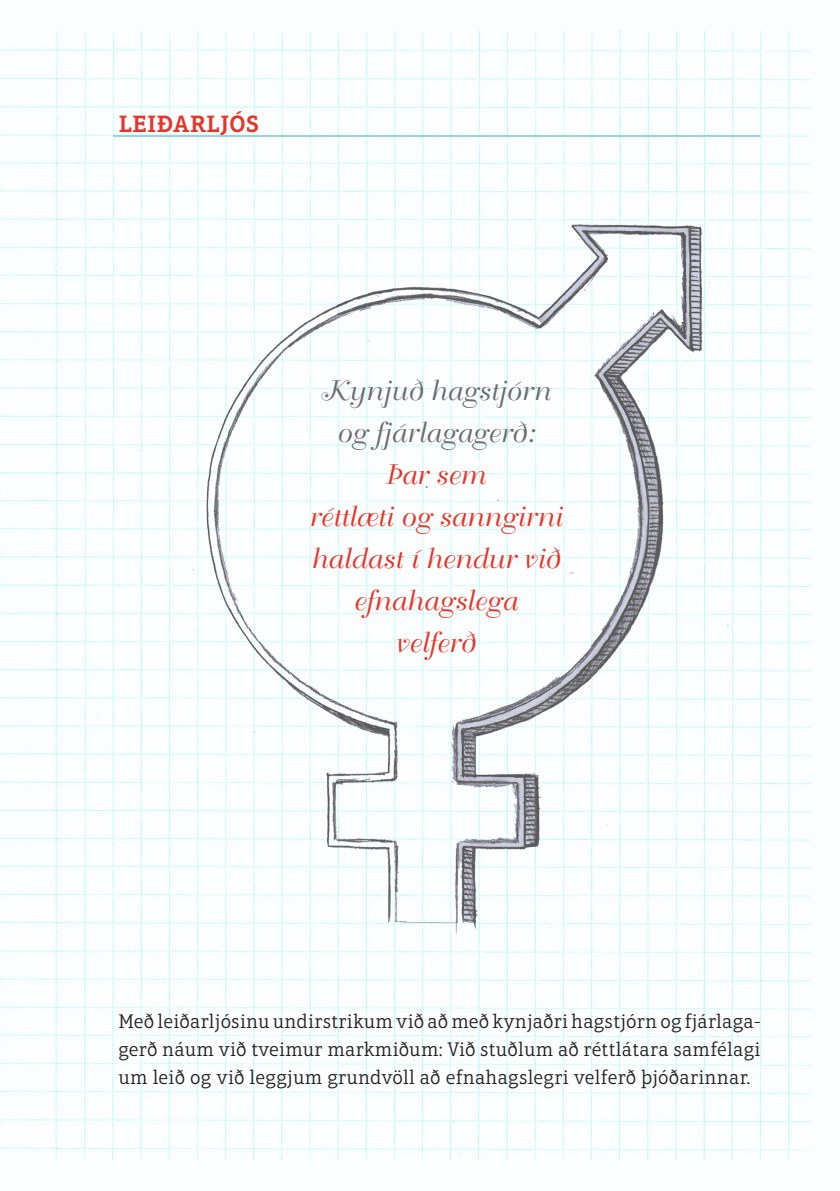
<style>
.page{position:relative;width:840px;height:1191px;background:#fff}
.page>*{position:absolute;margin:0;border:0;box-sizing:border-box;transform-origin:0 0}
.LEIÐARLJÓS{font:28px "Bellevue";letter-spacing:.015em;color:#e63528}
.t1{font:28px "Bellevue";letter-spacing:.015em;color:#6c6d70}
.millifyrirsagnir{font:600 24px "Aptifer Slab LT Pro";letter-spacing:.025em;color:#e63528}
.Meginmál{font:300 20px/28px "Aptifer Slab LT Pro";letter-spacing:.01em;color:#231f20;text-align:justify}
</style>
<div class="page">
<img style="left:0;top:31px;width:810px;height:1129px">
<div style="left:0;top:0;width:839px;height:30px;background:#fafeff"></div>
<div style="left:0;top:1160px;width:839px;height:31px;background:#fafeff"></div>
<div style="left:810px;top:0;width:29px;height:1175px;background:#fafeff"></div>
<img style="left:161px;top:218px;width:552px;height:717px">
<hr style="left:113px;top:135px;width:647px;height:2px;background:#99d6d6">
<p class="millifyrirsagnir" style="left:119px;top:110px;width:142px">LEIÐARLJÓS</p>
<p class="t1" style="left:319px;top:375px;width:231px">Kynjuð hagstjórn</p>
<p class="t1" style="left:335px;top:417px;width:198px">og fjárlagagerð:</p>
<p class="LEIÐARLJÓS" style="left:384px;top:459px;width:101px">Þar sem</p>
<p class="LEIÐARLJÓS" style="left:307px;top:501px;width:254px">réttlæti og sanngirni</p>
<p class="LEIÐARLJÓS" style="left:309px;top:543px;width:250px">haldast í hendur við</p>
<p class="LEIÐARLJÓS" style="left:352px;top:585px;width:165px">efnahagslega</p>
<p class="LEIÐARLJÓS" style="left:394px;top:627px;width:80px">velferð</p>
<p class="Meginmál" style="left:118px;top:1007px;width:643px">Með leiðarljósinu undirstrikum við að með kynjaðri hagstjórn og fjárlaga&shy;gerð náum við tveimur markmiðum: Við stuðlum að réttlátara samfélagi um leið og við leggjum grundvöll að efnahagslegri velferð þjóðarinnar.</p>
</div>
